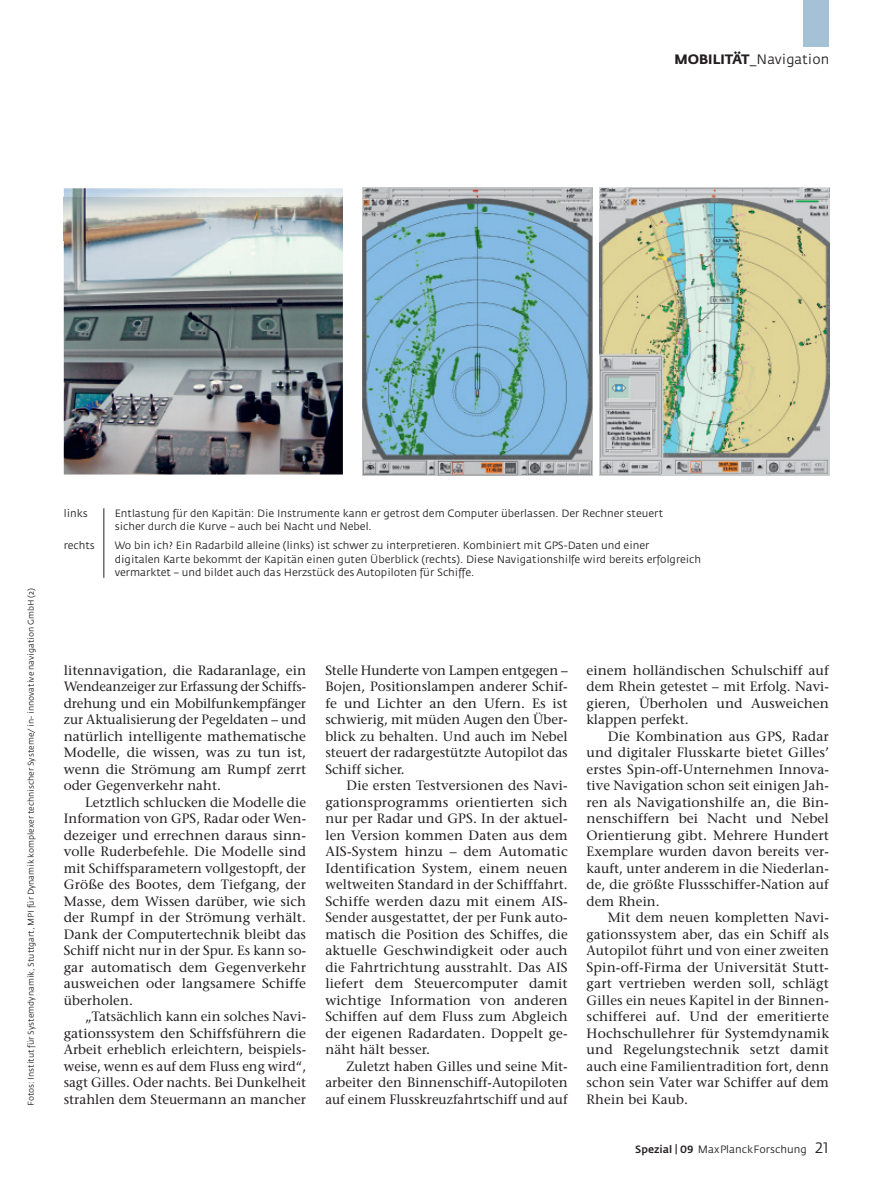
<style>
.page{position:relative;width:893px;height:1191px;background:#fff}
.page>*{position:absolute;margin:0;border:0;box-sizing:border-box;transform-origin:0 0}
.t1{font:13.5px "Stone Serif";letter-spacing:.005em;color:#231f20}
.t2{font:13.5px "Fedra Sans";color:#231f20}
.t3{font:10.5px/13.5px "Fedra Sans";color:#231f20}
.t4{font:8.25px "Fedra Sans";color:#231f20}
.s1{font-weight:700}
.s2{font-weight:500}
.s3{font-style:inherit}
.s4{font-family:"Fedra Sans Medium SC"}
.s5{font-family:"Fedra Sans Book SC";font-size:15px}
</style>
<div class="page">
<div style="left:804px;top:0;width:25px;height:47px;background:#a4c1d6"></div>
<hr style="left:103px;top:508px;width:1px;height:70px;background:#231f20">
<img style="left:599px;top:188px;width:230px;height:287px">
<img style="left:362px;top:187px;width:230px;height:288px">
<img style="left:64px;top:188px;width:279px;height:286px">
<svg style="left:234px;top:463px;width:4px;height:6px"></svg>
<img style="left:64px;top:198px;width:279px;height:42px">
<p class="t2" style="left:674px;top:54px;width:156px"><span class="s1">MOBILITÄT</span>_Navigation</p>
<p class="t4" style="left:28px;top:1106px;width:519px;rotate:-90deg">Fotos: Institut für Systemdynamik, Stuttgart, MPI für Dynamik komplexer technischer Systeme/ in- innovative navigation GmbH (2)</p>
<p class="t3" style="left:64px;top:507px;width:25px">links</p>
<p class="t3" style="left:115px;top:507px;width:550px">Entlastung für den Kapitän: Die Instrumente kann er getrost dem Computer überlassen. Der Rechner steuert sicher durch die Kurve – auch bei Nacht und Nebel.</p>
<p class="t3" style="left:64px;top:539px;width:33px">rechts</p>
<p class="t3" style="left:115px;top:539px;width:588px">Wo bin ich? Ein Radarbild alleine (links) ist schwer zu interpretieren. Kombiniert mit GPS-Daten und einer<br>digitalen Karte bekommt der Kapitän einen guten Überblick (rechts). Diese Navigationshilfe wird bereits erfolgreich vermarktet – und bildet auch das Herzstück des Autopiloten für Schiffe.</p>
<p class="t1" style="left:64px;top:664px;width:244px">litennavigation, die Radaranlage, ein</p>
<p class="t1" style="left:64px;top:681px;width:244px">Wendeanzeiger zur Erfassung der Schiffs-</p>
<p class="t1" style="left:64px;top:697px;width:244px">drehung und ein Mobilfunkempfänger</p>
<p class="t1" style="left:64px;top:714px;width:244px">zur Aktualisierung der Pegeldaten – und</p>
<p class="t1" style="left:64px;top:730px;width:244px">natürlich intelligente mathematische</p>
<p class="t1" style="left:64px;top:747px;width:244px">Modelle, die wissen, was zu tun ist,</p>
<p class="t1" style="left:64px;top:763px;width:244px">wenn die Strömung am Rumpf zerrt</p>
<p class="t1" style="left:64px;top:780px;width:159px">oder Gegenverkehr naht.</p>
<p class="t1" style="left:85px;top:796px;width:223px">Letztlich schlucken die Modelle die</p>
<p class="t1" style="left:64px;top:813px;width:244px">Information von GPS, Radar oder Wen-</p>
<p class="t1" style="left:64px;top:829px;width:244px">dezeiger und errechnen daraus sinn-</p>
<p class="t1" style="left:64px;top:846px;width:244px">volle Ruderbefehle. Die Modelle sind</p>
<p class="t1" style="left:64px;top:862px;width:244px">mit Schiffsparametern vollgestopft, der</p>
<p class="t1" style="left:64px;top:879px;width:244px">Größe des Bootes, dem Tiefgang, der</p>
<p class="t1" style="left:64px;top:895px;width:244px">Masse, dem Wissen darüber, wie sich</p>
<p class="t1" style="left:64px;top:912px;width:244px">der Rumpf in der Strömung verhält.</p>
<p class="t1" style="left:64px;top:928px;width:244px">Dank der Computertechnik bleibt das</p>
<p class="t1" style="left:64px;top:945px;width:244px">Schiff nicht nur in der Spur. Es kann so-</p>
<p class="t1" style="left:64px;top:961px;width:244px">gar auto matisch dem Gegenverkehr</p>
<p class="t1" style="left:64px;top:978px;width:244px">ausweichen oder langsamere Schiffe</p>
<p class="t1" style="left:64px;top:994px;width:71px">überholen.</p>
<p class="t1" style="left:85px;top:1011px;width:223px">„Tatsächlich kann ein solches Navi-</p>
<p class="t1" style="left:64px;top:1027px;width:244px">gationssystem den Schiffsführern die</p>
<p class="t1" style="left:64px;top:1044px;width:244px">Arbeit erheblich erleichtern, beispiels-</p>
<p class="t1" style="left:64px;top:1060px;width:244px">weise, wenn es auf dem Fluss eng wird“,</p>
<p class="t1" style="left:64px;top:1077px;width:244px">sagt Gilles. Oder nachts. Bei Dunkelheit</p>
<p class="t1" style="left:64px;top:1093px;width:244px">strahlen dem Steuermann an mancher</p>
<p class="t1" style="left:325px;top:664px;width:244px">Stelle Hunderte von Lampen entgegen –</p>
<p class="t1" style="left:325px;top:681px;width:244px">Bojen, Positionslampen anderer Schif-</p>
<p class="t1" style="left:325px;top:697px;width:244px">fe und Lichter an den Ufern. Es ist</p>
<p class="t1" style="left:325px;top:714px;width:244px">schwierig, mit müden Augen den Über-</p>
<p class="t1" style="left:325px;top:730px;width:244px">blick zu behalten. Und auch im Nebel</p>
<p class="t1" style="left:325px;top:747px;width:244px">steuert der radargestützte Autopilot das</p>
<p class="t1" style="left:325px;top:763px;width:81px">Schiff sicher.</p>
<p class="t1" style="left:347px;top:780px;width:223px">Die ersten Testversionen des Navi-</p>
<p class="t1" style="left:325px;top:796px;width:244px">gationsprogramms orientierten sich</p>
<p class="t1" style="left:325px;top:813px;width:244px">nur per Radar und GPS. In der aktuel-</p>
<p class="t1" style="left:325px;top:829px;width:244px">len Version kommen Daten aus dem</p>
<p class="t1" style="left:325px;top:846px;width:244px">AIS-System hinzu – dem Automatic</p>
<p class="t1" style="left:325px;top:862px;width:244px">Identification System, einem neuen</p>
<p class="t1" style="left:325px;top:879px;width:244px">weltweiten Standard in der Schifffahrt.</p>
<p class="t1" style="left:325px;top:895px;width:244px">Schiffe werden dazu mit einem AIS-</p>
<p class="t1" style="left:325px;top:912px;width:244px">Sender ausgestattet, der per Funk auto-</p>
<p class="t1" style="left:325px;top:928px;width:244px">matisch die Position des Schiffes, die</p>
<p class="t1" style="left:325px;top:945px;width:244px">aktuelle Geschwindigkeit oder auch</p>
<p class="t1" style="left:325px;top:961px;width:244px">die Fahrtrichtung ausstrahlt. Das AIS</p>
<p class="t1" style="left:325px;top:978px;width:244px">liefert dem Steuercomputer damit</p>
<p class="t1" style="left:325px;top:994px;width:244px">wichtige Information von anderen</p>
<p class="t1" style="left:325px;top:1011px;width:244px">Schiffen auf dem Fluss zum Abgleich</p>
<p class="t1" style="left:325px;top:1027px;width:244px">der eigenen Radardaten. Doppelt ge-</p>
<p class="t1" style="left:325px;top:1044px;width:106px">näht hält besser.</p>
<p class="t1" style="left:347px;top:1060px;width:223px">Zuletzt haben Gilles und seine Mit-</p>
<p class="t1" style="left:325px;top:1077px;width:244px">arbeiter den Binnenschiff-Autopiloten</p>
<p class="t1" style="left:325px;top:1093px;width:244px">auf einem Flusskreuzfahrtschiff und auf</p>
<p class="t1" style="left:586px;top:664px;width:244px">einem holländischen Schulschiff auf</p>
<p class="t1" style="left:586px;top:681px;width:244px">dem Rhein getestet – mit Erfolg. Navi-</p>
<p class="t1" style="left:586px;top:697px;width:244px">gieren, Überholen und Ausweichen</p>
<p class="t1" style="left:586px;top:714px;width:104px">klappen perfekt.</p>
<p class="t1" style="left:608px;top:730px;width:223px">Die Kombination aus GPS, Radar</p>
<p class="t1" style="left:586px;top:747px;width:244px">und digitaler Flusskarte bietet Gilles’</p>
<p class="t1" style="left:586px;top:763px;width:244px">erstes Spin-off-Unternehmen Innova-</p>
<p class="t1" style="left:586px;top:780px;width:244px">tive Navigation schon seit einigen Jah-</p>
<p class="t1" style="left:586px;top:796px;width:244px">ren als Navigationshilfe an, die Bin-</p>
<p class="t1" style="left:586px;top:813px;width:244px">nenschiffern bei Nacht und Nebel</p>
<p class="t1" style="left:586px;top:829px;width:244px">Orientierung gibt. Mehrere Hundert</p>
<p class="t1" style="left:586px;top:846px;width:244px">Exemplare wurden davon bereits ver-</p>
<p class="t1" style="left:586px;top:862px;width:244px">kauft, unter anderem in die Niederlan-</p>
<p class="t1" style="left:586px;top:879px;width:244px">de, die größte Flussschiffer-Nation auf</p>
<p class="t1" style="left:586px;top:895px;width:75px">dem Rhein.</p>
<p class="t1" style="left:608px;top:912px;width:223px">Mit dem neuen kompletten Navi-</p>
<p class="t1" style="left:586px;top:928px;width:244px">gationssystem aber, das ein Schiff als</p>
<p class="t1" style="left:586px;top:945px;width:244px">Autopilot führt und von einer zweiten</p>
<p class="t1" style="left:586px;top:961px;width:244px">Spin-off-Firma der Universität Stutt-</p>
<p class="t1" style="left:586px;top:978px;width:244px">gart vertrieben werden soll, schlägt</p>
<p class="t1" style="left:586px;top:994px;width:244px">Gilles ein neues Kapitel in der Binnen-</p>
<p class="t1" style="left:586px;top:1011px;width:244px">schifferei auf. Und der emeritierte</p>
<p class="t1" style="left:586px;top:1027px;width:244px">Hochschullehrer für Systemdynamik</p>
<p class="t1" style="left:586px;top:1044px;width:244px">und Regelungstechnik setzt damit</p>
<p class="t1" style="left:586px;top:1060px;width:244px">auch eine Familientradition fort, denn</p>
<p class="t1" style="left:586px;top:1077px;width:244px">schon sein Vater war Schiffer auf dem</p>
<p class="t1" style="left:586px;top:1093px;width:103px">Rhein bei Kaub.</p>
<p class="t3" style="left:635px;top:1143px;width:195px"><span class="s2">Spezial</span> <span class="s3">|</span> <span class="s4">09</span> MaxPlanckForschung <span class="s5">21</span></p>
</div>
